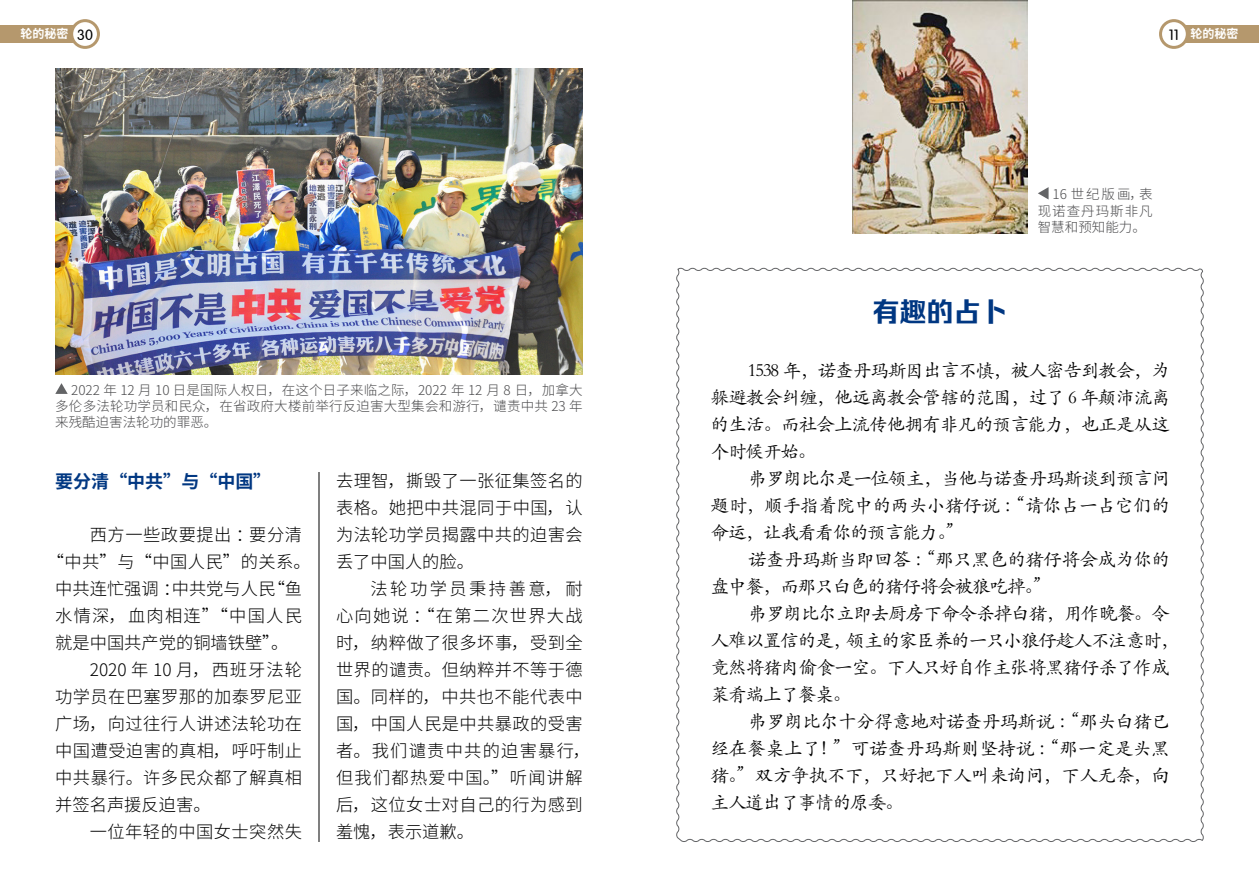
<style>
.page{position:relative;width:1259px;height:893px;background:#fff}
.page>*{position:absolute;margin:0;border:0;box-sizing:border-box;transform-origin:0 0}
.t1{font:27px "FZRUIZH CUJW GB1 0";color:#003782}
.t2{font:18.75px/27px "ST Kaiti";letter-spacing:-.06em;color:#000;text-align:justify}
.t3{font:18.75px/27px "ST Kaiti";letter-spacing:-.04em;color:#000}
.t4{font:700 18px "Source Han Sans CN";color:#003782}
.t5{font:300 17.25px/27px "Source Han Sans CN";letter-spacing:.025em;color:#000;text-align:justify}
.t6{font:300 17.25px "Source Han Sans CN";color:#000}
.t7{font:300 17.25px "Source Han Sans CN";letter-spacing:.07em;color:#000}
.t8{font:300 13.5px/16.2px "Source Han Sans CN";letter-spacing:.015em;color:#4b4b4d;text-align:justify}
.t9{font:700 12px "Source Han Sans CN";color:#fff}
.s1{font-family:"FZY3 JW GB1 0";font-weight:400;font-size:14.7px;color:#000}
</style>
<div class="page">
<div style="left:0;top:26px;width:85px;height:17px;background:#b5986d"></div>
<div style="left:72px;top:21px;width:26px;height:26px;background:#fff;border-radius:50%"></div>
<div style="left:70px;top:19px;width:30px;height:30px;border:3px solid #b5986d;border-radius:50%"></div>
<img style="left:55px;top:68px;width:528px;height:306px">
<hr style="left:319px;top:472px;width:1px;height:370px;background:#000">
<svg style="left:55px;top:383px;width:13px;height:11px"></svg>
<div style="left:1174px;top:26px;width:85px;height:17px;background:#b5986d"></div>
<div style="left:1160px;top:21px;width:27px;height:26px;background:#fff;border-radius:50%"></div>
<div style="left:1159px;top:19px;width:29px;height:30px;border:3px solid #b5986d;border-radius:50%"></div>
<svg style="left:676px;top:267px;width:528px;height:575px"></svg>
<img style="left:852px;top:0;width:175px;height:234px">
<svg style="left:1038px;top:187px;width:10px;height:12px"></svg>
<p class="t9" style="left:21px;top:27px;width:74px">轮的秘密 <span class="s1">30</span></p>
<p class="t8" style="left:55px;top:382px;width:529px;text-indent:16px">2022 年 12 月 10 日是国际人权日，在这个日子来临之际，2022 年 12 月 8 日，加拿大多伦多法轮功学员和民众，在省政府大楼前举行反迫害大型集会和游行，谴责中共 23 年来残酷迫害法轮功的罪恶。</p>
<p class="t4" style="left:55px;top:471px;width:217px">要分清“中共”与“中国”</p>
<p class="t5" style="left:90px;top:522px;width:214px">西方一些政要提出：要分清</p>
<p class="t5" style="left:47px;top:549px;width:265px">“中共”与“中国人民”的关系。</p>
<p class="t6" style="left:55px;top:579px;width:248px">中共连忙强调：中共党与人民“鱼</p>
<p class="t7" style="left:55px;top:606px;width:248px">水情深，血肉相连”“中国人民</p>
<p class="t6" style="left:55px;top:633px;width:235px">就是中国共产党的铜墙铁壁”。</p>
<p class="t5" style="left:90px;top:657px;width:214px">2020 年 10 月，西班牙法轮</p>
<p class="t5" style="left:55px;top:684px;width:248px">功学员在巴塞罗那的加泰罗尼亚</p>
<p class="t5" style="left:55px;top:711px;width:248px">广场，向过往行人讲述法轮功在</p>
<p class="t5" style="left:55px;top:738px;width:248px">中国遭受迫害的真相，呼吁制止</p>
<p class="t5" style="left:55px;top:765px;width:248px">中共暴行。许多民众都了解真相</p>
<p class="t6" style="left:55px;top:795px;width:157px">并签名声援反迫害。</p>
<p class="t5" style="left:90px;top:819px;width:214px">一位年轻的中国女士突然失</p>
<p class="t5" style="left:336px;top:468px;width:248px">去理智，撕毁了一张征集签名的表格。她把中共混同于中国，认为法轮功学员揭露中共的迫害会丢了中国人的脸。</p>
<p class="t5" style="left:336px;top:576px;width:256px;text-align:left;text-indent:34px">法轮功学员秉持善意，耐心向她说：“在第二次世界大战时，纳粹做了很多坏事，受到全世界的谴责。但纳粹并不等于德国。同样的，中共也不能代表中国，中国人民是中共暴政的受害者。我们谴责中共的迫害暴行，但我们都热爱中国。”听闻讲解后，这位女士对自己的行为感到羞愧，表示道歉。</p>
<p class="t9" style="left:1168px;top:27px;width:71px"><span class="s1">11</span> 轮的秘密</p>
<p class="t8" style="left:1037px;top:186px;width:116px;text-indent:15px">16 世纪版画，表现诺查丹玛斯非凡智慧和预知能力。</p>
<h1 class="t1" style="left:872px;top:297px;width:136px">有趣的占卜</h1>
<p class="t2" style="left:710px;top:356px;width:461px;text-indent:38px">1538 年，诺查丹玛斯因出言不慎，被人密告到教会，为躲避教会纠缠，他远离教会管辖的范围，过了 6 年颠沛流离的生活。而社会上流传他拥有非凡的预言能力，也正是从这个时候开始。</p>
<p class="t2" style="left:710px;top:464px;width:461px;text-indent:38px">弗罗朗比尔是一位领主，当他与诺查丹玛斯谈到预言问题时，顺手指着院中的两头小猪仔说：“请你占一占它们的命运，让我看看你的预言能力。”</p>
<p class="t3" style="left:710px;top:545px;width:461px;text-indent:38px">诺查丹玛斯当即回答：“那只黑色的猪仔将会成为你的盘中餐，而那只白色的猪仔将会被狼吃掉。”</p>
<p class="t2" style="left:710px;top:599px;width:470px;text-align:left;text-indent:38px">弗罗朗比尔立即去厨房下命令杀掉白猪，用作晚餐。令人难以置信的是，领主的家臣养的一只小狼仔趁人不注意时，竟然将猪肉偷食一空。下人只好自作主张将黑猪仔杀了作成菜肴端上了餐桌。</p>
<p class="t2" style="left:710px;top:707px;width:461px;text-indent:38px">弗罗朗比尔十分得意地对诺查丹玛斯说：“那头白猪已经在餐桌上了！”可诺查丹玛斯则坚持说：“那一定是头黑猪。”双方争执不下，只好把下人叫来询问，下人无奈，向主人道出了事情的原委。</p>
</div>
